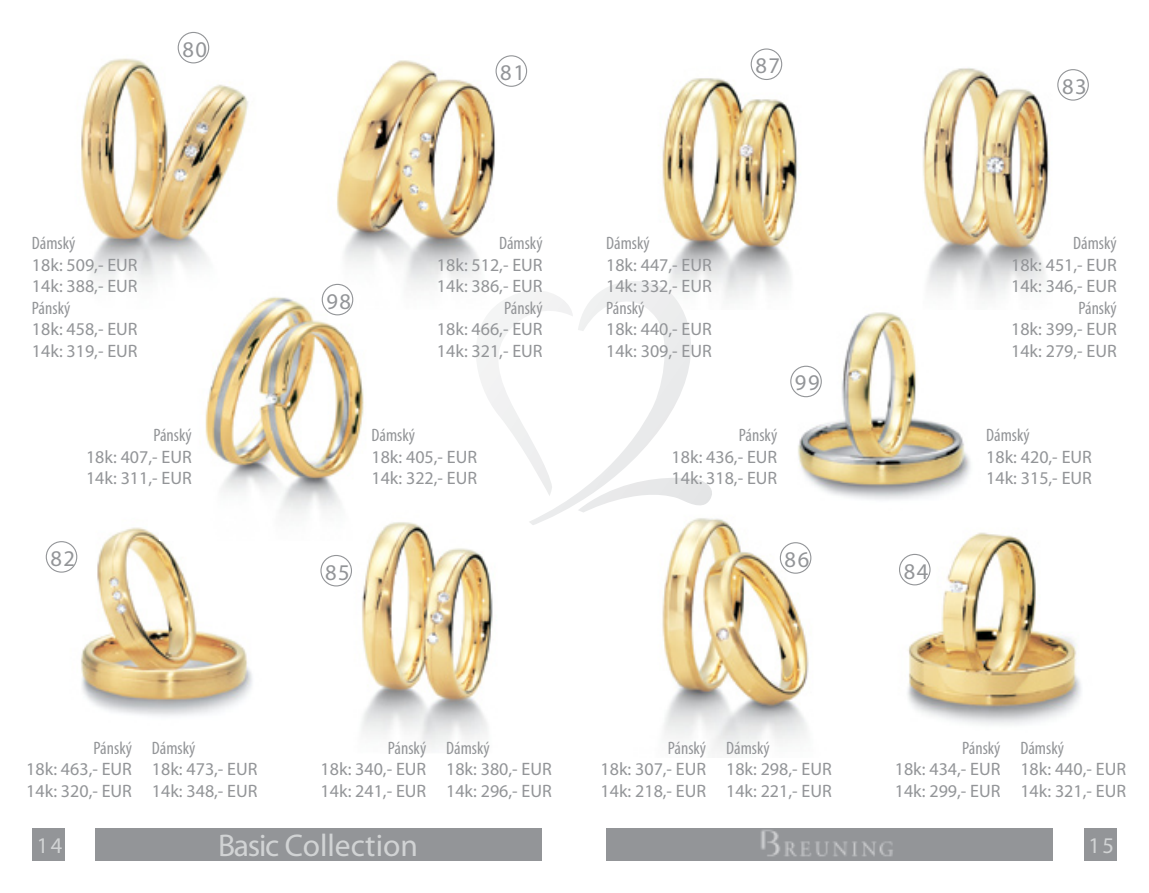
<style>
.page{position:relative;width:1149px;height:893px;background:#fff}
.page>*{position:absolute;margin:0;border:0;box-sizing:border-box;transform-origin:0 0}
.t1{font:31.5px "Myriad Pro";color:#d1d3d4}
.t2{font:22.5px "Myriad Pro";letter-spacing:.07em;color:#939598}
.t3{font:22.5px "Myriad Pro";color:#d1d3d4}
.t4{font:18px/21.6px "Myriad Pro";color:#939598}
.t5{font:condensed 18px "Myriad Pro";color:#939598}
</style>
<div class="page">
<div style="left:95px;top:828px;width:446px;height:33px;background:#939598"></div>
<div style="left:33px;top:828px;width:32px;height:33px;background:#939598"></div>
<div style="left:606px;top:828px;width:446px;height:33px;background:#939598"></div>
<div style="left:1083px;top:828px;width:33px;height:33px;background:#939598"></div>
<img style="left:761px;top:829px;width:132px;height:28px">
<img style="left:45px;top:527px;width:207px;height:189px">
<img style="left:900px;top:532px;width:181px;height:193px">
<img style="left:662px;top:518px;width:150px;height:237px">
<img style="left:790px;top:312px;width:181px;height:188px">
<img style="left:160px;top:309px;width:204px;height:231px">
<img style="left:81px;top:54px;width:206px;height:255px">
<img style="left:287px;top:55px;width:241px;height:254px">
<img style="left:923px;top:68px;width:166px;height:230px">
<img style="left:662px;top:54px;width:136px;height:245px">
<img style="left:290px;top:498px;width:203px;height:251px">
<svg style="left:462px;top:281px;width:254px;height:244px"></svg>
<div style="left:790px;top:366px;width:31px;height:31px;border:1px solid #939598;border-radius:50%"></div>
<div style="left:750px;top:48px;width:32px;height:32px;border:1px solid #939598;border-radius:50%"></div>
<div style="left:1056px;top:69px;width:32px;height:32px;border:1px solid #939598;border-radius:50%"></div>
<div style="left:779px;top:542px;width:32px;height:32px;border:1px solid #939598;border-radius:50%"></div>
<div style="left:898px;top:554px;width:32px;height:31px;border:1px solid #939598;border-radius:50%"></div>
<div style="left:321px;top:284px;width:32px;height:31px;border:1px solid #939598;border-radius:50%"></div>
<div style="left:178px;top:32px;width:31px;height:31px;border:1px solid #939598;border-radius:50%"></div>
<div style="left:495px;top:55px;width:32px;height:32px;border:1px solid #939598;border-radius:50%"></div>
<div style="left:46px;top:541px;width:31px;height:32px;border:1px solid #939598;border-radius:50%"></div>
<div style="left:320px;top:555px;width:32px;height:31px;border:1px solid #939598;border-radius:50%"></div>
<p class="t2" style="left:182px;top:37px;width:26px">80</p>
<p class="t5" style="left:32px;top:233px;width:45px">Dámský</p>
<p class="t4" style="left:32px;top:254px;width:107px">18k: 509,- EUR<br>14k: 388,- EUR</p>
<p class="t5" style="left:32px;top:298px;width:40px">Pánský</p>
<p class="t4" style="left:32px;top:319px;width:107px">18k: 458,- EUR<br>14k: 319,- EUR</p>
<p class="t5" style="left:153px;top:425px;width:40px">Pánský</p>
<p class="t4" style="left:86px;top:446px;width:107px">18k: 407,- EUR<br>14k: 311,- EUR</p>
<p class="t2" style="left:50px;top:546px;width:26px">82</p>
<p class="t5" style="left:93px;top:738px;width:40px">Pánský</p>
<p class="t4" style="left:26px;top:759px;width:107px">18k: 463,- EUR<br>14k: 320,- EUR</p>
<p class="t5" style="left:152px;top:738px;width:45px">Dámský</p>
<p class="t4" style="left:152px;top:759px;width:107px">18k: 473,- EUR<br>14k: 348,- EUR</p>
<p class="t2" style="left:500px;top:60px;width:26px">81</p>
<p class="t2" style="left:326px;top:289px;width:26px">98</p>
<p class="t5" style="left:499px;top:233px;width:45px">Dámský</p>
<p class="t4" style="left:437px;top:254px;width:107px">18k: 512,- EUR<br>14k: 386,- EUR</p>
<p class="t5" style="left:504px;top:298px;width:40px">Pánský</p>
<p class="t4" style="left:437px;top:319px;width:107px">18k: 466,- EUR<br>14k: 321,- EUR</p>
<p class="t5" style="left:371px;top:425px;width:45px">Dámský</p>
<p class="t4" style="left:371px;top:446px;width:107px">18k: 405,- EUR<br>14k: 322,- EUR</p>
<p class="t2" style="left:325px;top:560px;width:26px">85</p>
<p class="t2" style="left:755px;top:53px;width:26px">87</p>
<p class="t5" style="left:606px;top:233px;width:45px">Dámský</p>
<p class="t4" style="left:606px;top:254px;width:107px">18k: 447,- EUR<br>14k: 332,- EUR</p>
<p class="t5" style="left:606px;top:298px;width:40px">Pánský</p>
<p class="t4" style="left:606px;top:319px;width:107px">18k: 440,- EUR<br>14k: 309,- EUR</p>
<p class="t5" style="left:738px;top:425px;width:40px">Pánský</p>
<p class="t4" style="left:671px;top:446px;width:107px">18k: 436,- EUR<br>14k: 318,- EUR</p>
<p class="t2" style="left:794px;top:370px;width:26px">99</p>
<p class="t2" style="left:784px;top:547px;width:26px">86</p>
<p class="t5" style="left:388px;top:738px;width:40px">Pánský</p>
<p class="t4" style="left:320px;top:759px;width:107px">18k: 340,- EUR<br>14k: 241,- EUR</p>
<p class="t5" style="left:446px;top:738px;width:45px">Dámský</p>
<p class="t4" style="left:446px;top:759px;width:107px">18k: 380,- EUR<br>14k: 296,- EUR</p>
<p class="t5" style="left:667px;top:738px;width:40px">Pánský</p>
<p class="t4" style="left:600px;top:759px;width:107px">18k: 307,- EUR<br>14k: 218,- EUR</p>
<p class="t5" style="left:725px;top:738px;width:45px">Dámský</p>
<p class="t4" style="left:725px;top:759px;width:107px">18k: 298,- EUR<br>14k: 221,- EUR</p>
<p class="t2" style="left:1061px;top:74px;width:26px">83</p>
<p class="t5" style="left:1072px;top:233px;width:45px">Dámský</p>
<p class="t4" style="left:1010px;top:254px;width:107px">18k: 451,- EUR<br>14k: 346,- EUR</p>
<p class="t5" style="left:1077px;top:298px;width:40px">Pánský</p>
<p class="t4" style="left:1010px;top:319px;width:107px">18k: 399,- EUR<br>14k: 279,- EUR</p>
<p class="t2" style="left:903px;top:559px;width:26px">84</p>
<p class="t5" style="left:985px;top:425px;width:45px">Dámský</p>
<p class="t4" style="left:985px;top:446px;width:107px">18k: 420,- EUR<br>14k: 315,- EUR</p>
<p class="t5" style="left:961px;top:738px;width:40px">Pánský</p>
<p class="t4" style="left:894px;top:759px;width:107px">18k: 434,- EUR<br>14k: 299,- EUR</p>
<p class="t5" style="left:1020px;top:738px;width:45px">Dámský</p>
<p class="t4" style="left:1020px;top:759px;width:107px">18k: 440,- EUR<br>14k: 321,- EUR</p>
<p class="t3" style="left:37px;top:833px;width:27px">14</p>
<h1 class="t1" style="left:218px;top:828px;width:201px">Basic Collection</h1>
<p class="t3" style="left:1088px;top:833px;width:27px">15</p>
</div>
